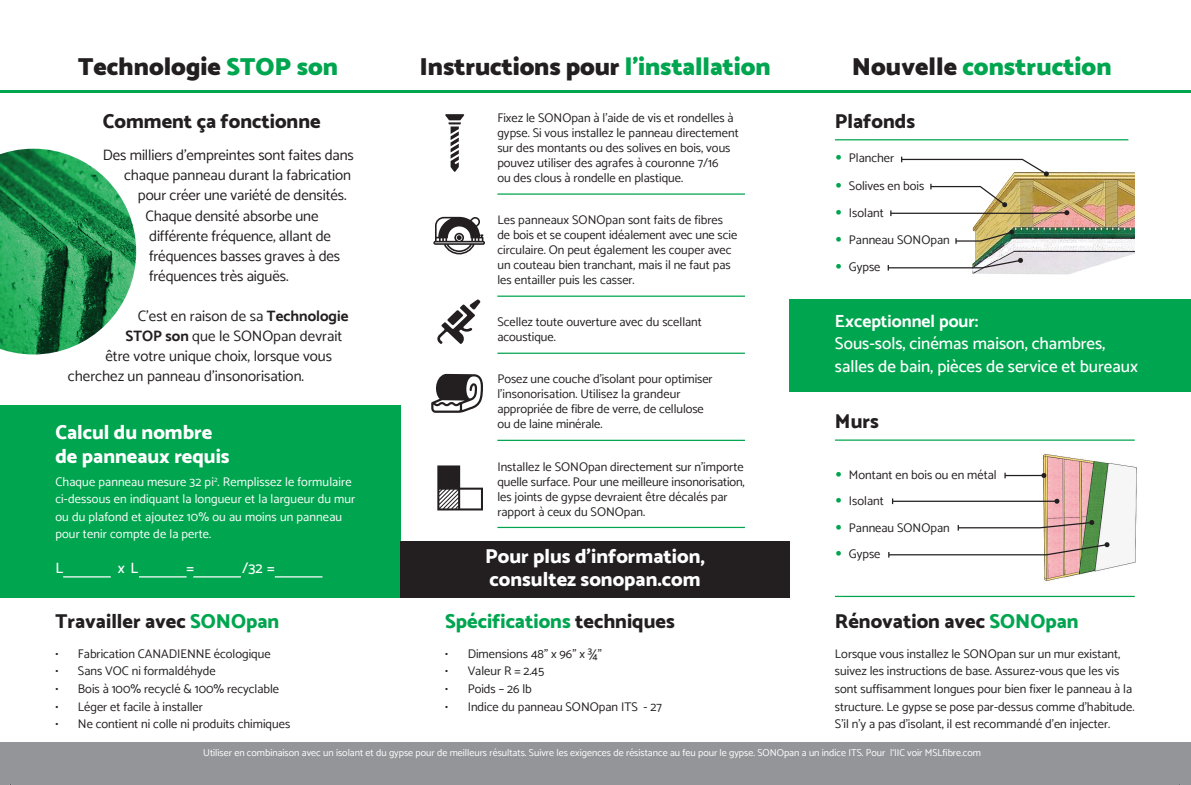
<style>
.page{position:relative;width:1191px;height:785px;background:#fff}
.page>*{position:absolute;margin:0;border:0;box-sizing:border-box;transform-origin:0 0}
.t1{font:900 25px "Catamaran";letter-spacing:-.005em;color:#231f20}
.t2{font:900 25px "Catamaran";color:#00a54f}
.t3{font:800 20px "Catamaran";color:#231f20}
.t4{font:800 20px/24px "Catamaran";color:#fff}
.t5{font:800 20px "Catamaran";color:#00a54f}
.t6{font:700 17.5px "Catamaran";color:#fff}
.t7{font:500 17px/22.5px "Catamaran";color:#fff}
.t8{font:15px "Catamaran";letter-spacing:-.005em;color:#231f20}
.t9{font:500 15px "Catamaran";color:#fff}
.t10{font:12.5px/15px "Catamaran";color:#231f20}
.t11{font:12.5px/17.5px "Catamaran";letter-spacing:.01em;color:#fff}
.t12{font:10px "Catamaran";color:#fff}
.s1{color:#00a54f}
.s2{color:#231f20}
.s3{font-weight:700}
.s4{font-family:"Futura";font-weight:300;color:#00a54f}
</style>
<div class="page">
<div style="left:790px;top:299px;width:401px;height:92px;background:#00a54f"></div>
<div style="left:0;top:404px;width:400px;height:193px;background:#00a54f"></div>
<hr style="left:0;top:90px;width:1191px;height:3px;background:#00a54f">
<div style="left:0;top:741px;width:1191px;height:42px;background:#939598"></div>
<hr style="left:497px;top:193px;width:248px;height:1px;background:#00a54f">
<hr style="left:497px;top:295px;width:248px;height:1px;background:#00a54f">
<hr style="left:497px;top:352px;width:248px;height:1px;background:#00a54f">
<hr style="left:497px;top:439px;width:248px;height:1px;background:#00a54f">
<hr style="left:497px;top:526px;width:248px;height:1px;background:#00a54f">
<hr style="left:835px;top:439px;width:300px;height:1px;background:#00a54f">
<hr style="left:835px;top:139px;width:293px;height:1px;background:#00a54f">
<hr style="left:63px;top:576px;width:48px;height:1px;background:#fff">
<hr style="left:139px;top:576px;width:48px;height:1px;background:#fff">
<hr style="left:193px;top:576px;width:48px;height:1px;background:#fff">
<hr style="left:275px;top:576px;width:47px;height:1px;background:#fff">
<svg style="left:437px;top:299px;width:43px;height:45px"></svg>
<div style="left:400px;top:540px;width:390px;height:57px;background:#231f20"></div>
<img style="left:1041px;top:454px;width:96px;height:126px">
<img style="left:972px;top:172px;width:163px;height:103px">
<svg style="left:890px;top:184px;width:179px;height:32px"></svg>
<svg style="left:901px;top:156px;width:148px;height:20px"></svg>
<hr style="left:1005px;top:474px;width:39px;height:2px;background:#231f20">
<svg style="left:1041px;top:472px;width:5px;height:5px"></svg>
<hr style="left:893px;top:500px;width:164px;height:1px;background:#231f20">
<svg style="left:1054px;top:498px;width:5px;height:5px"></svg>
<svg style="left:957px;top:519px;width:137px;height:11px"></svg>
<svg style="left:888px;top:542px;width:222px;height:15px"></svg>
<svg style="left:955px;top:230px;width:59px;height:14px"></svg>
<svg style="left:887px;top:258px;width:136px;height:12px"></svg>
<svg style="left:0;top:148px;width:137px;height:207px"></svg>
<hr style="left:835px;top:595px;width:300px;height:1px;background:#00a54f">
<svg style="left:433px;top:217px;width:52px;height:37px"></svg>
<svg style="left:445px;top:114px;width:19px;height:58px"></svg>
<svg style="left:431px;top:374px;width:52px;height:38px"></svg>
<svg style="left:437px;top:465px;width:46px;height:45px"></svg>
<p class="t1" style="left:78px;top:51px;width:262px">Technologie <span class="s1">STOP son</span></p>
<p class="t1" style="left:420px;top:51px;width:353px">Instructions pour <span class="s1">l’installation</span></p>
<p class="t2" style="left:852px;top:51px;width:261px"><span class="s2">Nouvelle</span> construction</p>
<p class="t3" style="left:103px;top:109px;width:219px">Comment ça fonctionne</p>
<p class="t8" style="left:103px;top:146px;width:252px">Des milliers d’empreintes sont faites dans</p>
<p class="t8" style="left:124px;top:166px;width:228px">chaque panneau durant la fabrication</p>
<p class="t8" style="left:138px;top:186px;width:210px">pour créer une variété de densités.</p>
<p class="t8" style="left:145px;top:206px;width:175px">Chaque densité absorbe une</p>
<p class="t8" style="left:149px;top:226px;width:183px">différente fréquence, allant de</p>
<p class="t8" style="left:149px;top:246px;width:193px">fréquences basses graves à des</p>
<p class="t8" style="left:149px;top:266px;width:141px">fréquences très aiguës.</p>
<p class="t8" style="left:138px;top:306px;width:212px">C’est en raison de sa <span class="s3">Technologie</span></p>
<p class="t8" style="left:125px;top:326px;width:218px"><span class="s3">STOP son</span> que le SONOpan devrait</p>
<p class="t8" style="left:105px;top:346px;width:228px">être votre unique choix, lorsque vous</p>
<p class="t8" style="left:68px;top:366px;width:238px">cherchez un panneau d’insonorisation.</p>
<p class="t4" style="left:55px;top:419px;width:176px">Calcul du nombre de panneaux requis</p>
<p class="t11" style="left:55px;top:472px;width:301px">Chaque panneau mesure 32 pi<sup>2</sup>. Remplissez le formulaire ci-dessous en indiquant la longueur et la largueur du mur ou du plafond et ajoutez 10% ou au moins un panneau pour tenir compte de la perte.</p>
<p class="t9" style="left:55px;top:558px;width:9px">L</p>
<p class="t9" style="left:118px;top:558px;width:22px">x L</p>
<p class="t9" style="left:187px;top:558px;width:9px">=</p>
<p class="t9" style="left:242px;top:558px;width:34px">/32 =</p>
<p class="t10" style="left:497px;top:110px;width:243px">Fixez le SONOpan à l’aide de vis et rondelles à gypse. Si vous installez le panneau directement sur des montants ou des solives en bois, vous pouvez utiliser des agrafes à couronne 7/16<br>ou des clous à rondelle en plastique.</p>
<p class="t10" style="left:497px;top:212px;width:241px">Les panneaux SONOpan sont faits de fibres de bois et se coupent idéalement avec une scie circulaire. On peut également les couper avec un couteau bien tranchant, mais il ne faut pas les entailler puis les casser.</p>
<p class="t10" style="left:497px;top:314px;width:206px">Scellez toute ouverture avec du scellant acoustique.</p>
<p class="t10" style="left:497px;top:371px;width:217px">Posez une couche d’isolant pour optimiser l’insonorisation. Utilisez la grandeur appropriée de fibre de verre, de cellulose ou de laine minérale.</p>
<p class="t10" style="left:497px;top:458px;width:249px">Installez le SONOpan directement sur n’importe quelle surface. Pour une meilleure insonorisation, les joints de gypse devraient être décalés par rapport à ceux du SONOpan.</p>
<p class="t4" style="left:485px;top:544px;width:221px;line-height:22.5px">Pour plus d’information, consultez sonopan.com</p>
<p class="t3" style="left:835px;top:109px;width:82px">Plafonds</p>
<p class="t10" style="left:835px;top:150px;width:61px"><span class="s4">•</span> Plancher</p>
<p class="t10" style="left:835px;top:178px;width:91px"><span class="s4">•</span> Solives en bois</p>
<p class="t10" style="left:835px;top:205px;width:50px"><span class="s4">•</span> Isolant</p>
<p class="t10" style="left:835px;top:232px;width:116px"><span class="s4">•</span> Panneau SONOpan</p>
<p class="t10" style="left:835px;top:259px;width:47px"><span class="s4">•</span> Gypse</p>
<p class="t6" style="left:835px;top:310px;width:145px">Exceptionnel pour:</p>
<p class="t7" style="left:835px;top:332px;width:304px">Sous-sols, cinémas maison, chambres, salles de bain, pièces de service et bureaux</p>
<p class="t3" style="left:835px;top:409px;width:45px">Murs</p>
<p class="t10" style="left:835px;top:467px;width:163px"><span class="s4">•</span> Montant en bois ou en métal</p>
<p class="t10" style="left:835px;top:493px;width:50px"><span class="s4">•</span> Isolant</p>
<p class="t10" style="left:835px;top:519px;width:116px"><span class="s4">•</span> Panneau SONOpan</p>
<p class="t10" style="left:835px;top:546px;width:47px"><span class="s4">•</span> Gypse</p>
<p class="t5" style="left:445px;top:609px;width:231px">Spécifications <span class="s2">techniques</span></p>
<p class="t10" style="left:445px;top:645px;width:158px">• Dimensions 48” x 96” x ¾”</p>
<p class="t10" style="left:445px;top:663px;width:101px">• Valeur R = 2.45</p>
<p class="t10" style="left:445px;top:680px;width:88px">• Poids – 26 lb</p>
<p class="t10" style="left:445px;top:698px;width:218px">• Indice du panneau SONOpan ITS - 27</p>
<p class="t3" style="left:835px;top:609px;width:245px">Rénovation avec <span class="s1">SONOpan</span></p>
<p class="t10" style="left:835px;top:644px;width:301px;line-height:17.5px">Lorsque vous installez le SONOpan sur un mur existant, suivez les instructions de base. Assurez-vous que les vis sont suffisamment longues pour bien fixer le panneau à la structure. Le gypse se pose par-dessus comme d’habitude.<br>S’il n’y a pas d’isolant, il est recommandé d’en injecter.</p>
<p class="t12" style="left:203px;top:746px;width:779px">Utiliser en combinaison avec un isolant et du gypse pour de meilleurs résultats. Suivre les exigences de résistance au feu pour le gypse. SONOpan a un indice ITS. Pour l‘IIC voir MSLfibre.com</p>
<p class="t3" style="left:55px;top:609px;width:225px">Travailler avec <span class="s1">SONOpan</span></p>
<p class="t10" style="left:55px;top:645px;width:217px">• Fabrication CANADIENNE écologique</p>
<p class="t10" style="left:55px;top:663px;width:162px">• Sans VOC ni formaldéhyde</p>
<p class="t10" style="left:55px;top:680px;width:225px">• Bois à 100% recyclé &amp; 100% recyclable</p>
<p class="t10" style="left:55px;top:698px;width:149px">• Léger et facile à installer</p>
<p class="t10" style="left:55px;top:715px;width:236px">• Ne contient ni colle ni produits chimiques</p>
</div>
